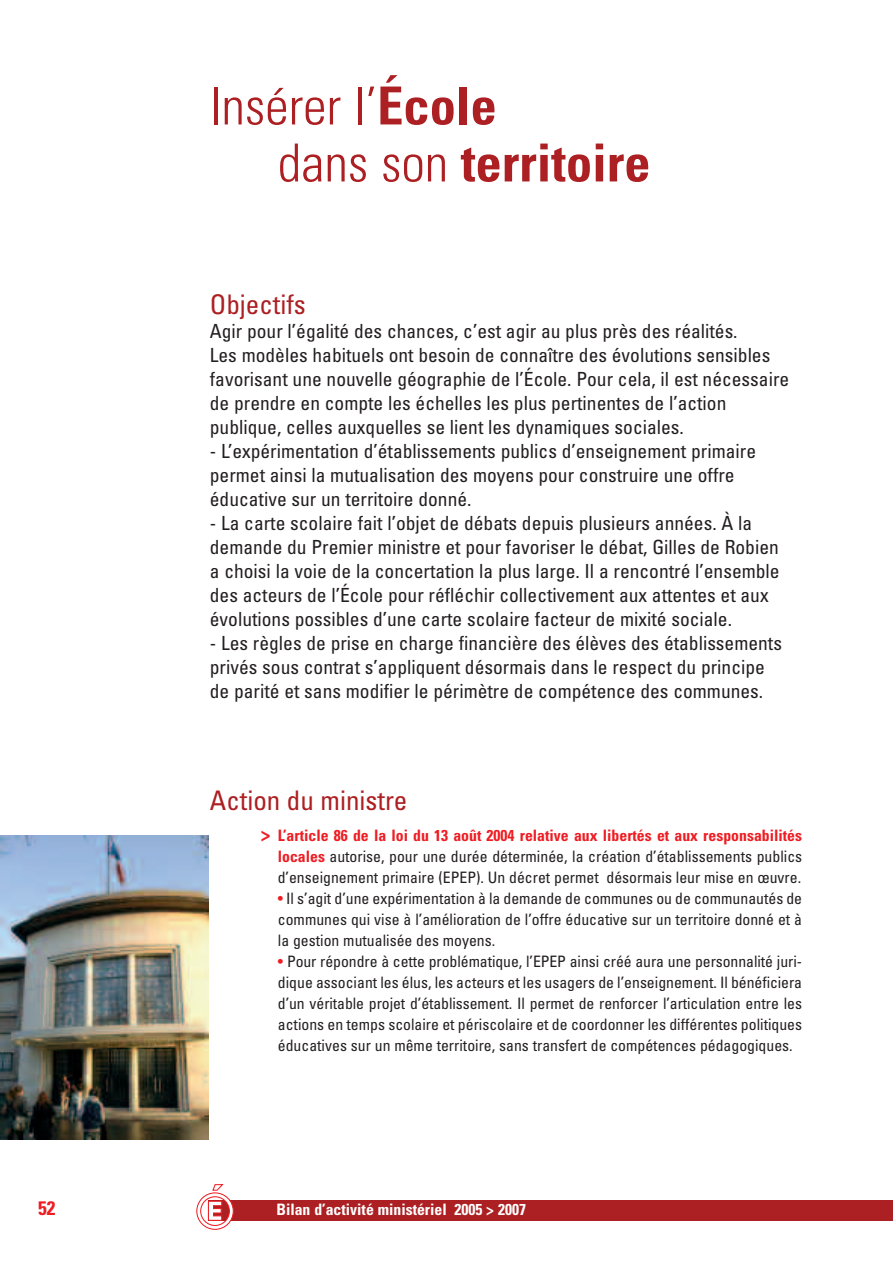
<style>
.page{position:relative;width:893px;height:1263px;background:#fff}
.page>*{position:absolute;margin:0;border:0;box-sizing:border-box;transform-origin:0 0}
.t1{font:300 condensed 52.5px/57px "Univers";color:#ac1f22}
.t2{font:condensed 27px "Univers";color:#ac1f22}
.t3{font:condensed 19.5px/24px "Univers";color:#231f20}
.t4{font:700 condensed 19.5px "Univers";color:#ee1d23}
.t5{font:condensed 15.75px/21px "Univers";color:#231f20;text-align:justify}
.t6{font:700 condensed 15.75px "Univers";color:#fff}
.s1{font-weight:700}
.s2{font-weight:700;font-size:19.5px;color:#ee1d23}
.s3{font-weight:700;color:#ee1d23}
.s4{color:#ee1d23}
</style>
<div class="page">
<div style="left:208px;top:1200px;width:685px;height:20px;background:#ac1f22"></div>
<svg style="left:196px;top:1184px;width:38px;height:46px"></svg>
<img style="left:0;top:835px;width:208px;height:305px">
<h1 class="t1" style="left:278px;top:82px;width:374px;text-indent:-68px">Insérer l’<span class="s1">École<br></span>dans son <span class="s1">territoire</span></h1>
<h2 class="t2" style="left:210px;top:294px;width:97px">Objectifs</h2>
<p class="t3" style="left:210px;top:320px;width:581px">Agir pour l’égalité des chances, c’est agir au plus près des réalités.<br>Les modèles habituels ont besoin de connaître des évolutions sensibles favorisant une nouvelle géographie de l’École. Pour cela, il est nécessaire de prendre en compte les échelles les plus pertinentes de l’action publique, celles auxquelles se lient les dynamiques sociales.</p>
<p class="t3" style="left:210px;top:440px;width:548px">- L’expérimentation d’établissements publics d’enseignement primaire permet ainsi la mutualisation des moyens pour construire une offre éducative sur un territoire donné.</p>
<p class="t3" style="left:210px;top:512px;width:571px">- La carte scolaire fait l’objet de débats depuis plusieurs années. À la demande du Premier ministre et pour favoriser le débat, Gilles de Robien a choisi la voie de la concertation la plus large. Il a rencontré l’ensemble des acteurs de l’École pour réfléchir collectivement aux attentes et aux évolutions possibles d’une carte scolaire facteur de mixité sociale.</p>
<p class="t3" style="left:210px;top:632px;width:574px">- Les règles de prise en charge financière des élèves des établissements privés sous contrat s’appliquent désormais dans le respect du principe de parité et sans modifier le périmètre de compétence des communes.</p>
<h2 class="t2" style="left:210px;top:790px;width:199px">Action du ministre</h2>
<p class="t5" style="left:278px;top:826px;width:526px;text-indent:-17px"><span class="s2">&gt;</span> <span class="s3">L’article 86 de la loi du 13 août 2004 relative aux libertés et aux responsabilités locales</span> autorise, pour une durée déterminée, la création d’établissements publics d’enseignement primaire (EPEP). Un décret permet désormais leur mise en œuvre.</p>
<p class="t5" style="left:278px;top:889px;width:526px"><span class="s4">•</span> Il s’agit d’une expérimentation à la demande de communes ou de communautés de communes qui vise à l’amélioration de l’offre éducative sur un territoire donné et à la gestion mutualisée des moyens.</p>
<p class="t5" style="left:278px;top:952px;width:526px"><span class="s4">•</span> Pour répondre à cette problématique, l’EPEP ainsi créé aura une personnalité juri&shy;dique associant les élus, les acteurs et les usagers de l’enseignement. Il bénéficiera d’un véritable projet d’établissement. Il permet de renforcer l’articulation entre les actions en temps scolaire et périscolaire et de coordonner les différentes politiques éducatives sur un même territoire, sans transfert de compétences pédagogiques.</p>
<p class="t4" style="left:38px;top:1201px;width:19px">52</p>
<p class="t6" style="left:276px;top:1203px;width:251px">Bilan d’activité ministériel 2005 &gt; 2007</p>
</div>
